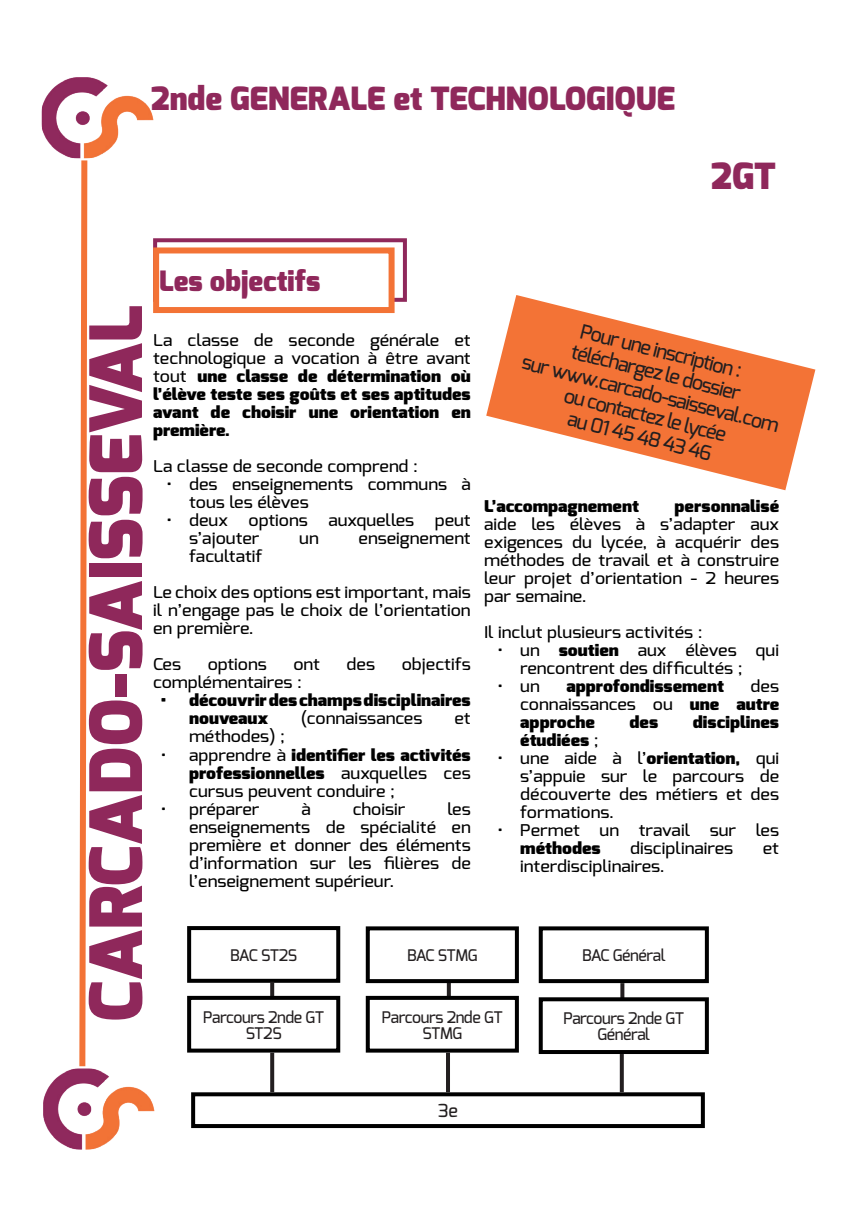
<style>
.page{position:relative;width:862px;height:1214px;background:#fff}
.page>*{position:absolute;margin:0;border:0;box-sizing:border-box;transform-origin:0 0}
.t1{font:900 72px "Exo";color:#8f285b}
.t2{font:900 36px "Exo";color:#8f285b}
.t3{font:900 32px "Exo";color:#8f285b}
.t4{font:900 28px "Exo";color:#8f285b}
.t5{font:500 20px/22px "Exo";color:#231f20;text-align:center}
.t6{font:500 18px "Exo";color:#231f20}
.t7{font:500 16.2px/18px "Exo";color:#000;text-align:justify;scale:1.11 1}
.t8{font:900 16.2px/18px "Exo";color:#000;text-align:justify;scale:1.11 1}
.t9{font:500 16px/16px "Exo";letter-spacing:-.025em;color:#231f20;text-align:center}
.s1{font-weight:500}
.s2{font-weight:900}
</style>
<div class="page">
<svg style="left:79px;top:160px;width:9px;height:906px"></svg>
<img style="left:43px;top:78px;width:110px;height:79px">
<img style="left:44px;top:1069px;width:110px;height:79px">
<div style="left:153px;top:238px;width:254px;height:64px;border:4px solid #8f285b"></div>
<div style="left:156px;top:250px;width:235px;height:60px;background:#fff"></div>
<div style="left:153px;top:247px;width:241px;height:66px;border:6px solid #f37336"></div>
<svg style="left:486px;top:295px;width:329px;height:195px;fill:#f37336"></svg>
<div style="left:191px;top:1092px;width:514px;height:35px;border:4px solid #000"></div>
<div style="left:187px;top:925px;width:153px;height:57px;border:4px solid #000"></div>
<div style="left:539px;top:926px;width:170px;height:56px;border:4px solid #000"></div>
<svg style="left:270px;top:981px;width:4px;height:14px"></svg>
<svg style="left:620px;top:982px;width:4px;height:15px"></svg>
<svg style="left:447px;top:982px;width:4px;height:13px"></svg>
<div style="left:366px;top:926px;width:153px;height:56px;border:4px solid #000"></div>
<div style="left:187px;top:995px;width:153px;height:57px;border:4px solid #000"></div>
<div style="left:366px;top:995px;width:153px;height:57px;border:4px solid #000"></div>
<div style="left:539px;top:997px;width:170px;height:56px;border:4px solid #000"></div>
<svg style="left:620px;top:1053px;width:4px;height:39px"></svg>
<hr style="left:446px;top:1052px;width:4px;height:40px;background:#231f20">
<svg style="left:270px;top:1052px;width:4px;height:40px"></svg>
<h3 class="t3" style="left:151px;top:78px;width:525px">2nde GENERALE et TECHNOLOGIQUE</h3>
<h2 class="t2" style="left:711px;top:153px;width:66px">2GT</h2>
<h1 class="t1" style="left:70px;top:1021px;width:718px;rotate:-90deg">CARCADO-SAISSEVAL</h1>
<h3 class="t4" style="left:159px;top:263px;width:163px">Les objectifs</h3>
<p class="t8" style="left:153px;top:332px;width:288px"><span class="s1">La classe de seconde générale et technologique a vocation à être avant tout</span> une classe de détermination où l’élève teste ses goûts et ses aptitudes avant de choisir une orientation en première.</p>
<p class="t7" style="left:153px;top:457px;width:240px">La classe de seconde comprend :</p>
<p class="t7" style="left:189px;top:475px;width:255px;text-indent:-23px">• des enseignements communs à tous les élèves</p>
<p class="t7" style="left:166px;top:511px;width:57px">• deux</p>
<p class="t7" style="left:249px;top:511px;width:55px">options</p>
<p class="t7" style="left:328px;top:511px;width:79px">auxquelles</p>
<p class="t7" style="left:435px;top:511px;width:34px">peut</p>
<p class="t7" style="left:189px;top:529px;width:65px">s’ajouter</p>
<p class="t7" style="left:299px;top:529px;width:19px">un</p>
<p class="t7" style="left:359px;top:529px;width:103px">enseignement</p>
<p class="t7" style="left:189px;top:547px;width:68px">facultatif</p>
<p class="t7" style="left:153px;top:583px;width:288px">Le choix des options est important, mais il n’engage pas le choix de l’orientation en première.</p>
<p class="t7" style="left:153px;top:655px;width:27px">Ces</p>
<p class="t7" style="left:208px;top:655px;width:55px">options</p>
<p class="t7" style="left:293px;top:655px;width:25px">ont</p>
<p class="t7" style="left:347px;top:655px;width:27px">des</p>
<p class="t7" style="left:402px;top:655px;width:64px">objectifs</p>
<p class="t7" style="left:153px;top:673px;width:136px">complémentaires :</p>
<p class="t8" style="left:189px;top:691px;width:255px;text-indent:-28px">• découvrir des champs disciplinaires nouveaux</p>
<p class="t7" style="left:301px;top:709px;width:111px">(connaissances</p>
<p class="t7" style="left:454px;top:709px;width:16px">et</p>
<p class="t7" style="left:189px;top:727px;width:88px">méthodes) ;</p>
<p class="t7" style="left:189px;top:745px;width:255px;text-indent:-28px">• apprendre à <span class="s2">identifier les activités professionnelles</span> auxquelles ces cursus peuvent conduire ;</p>
<p class="t7" style="left:161px;top:799px;width:90px">• préparer</p>
<p class="t7" style="left:301px;top:799px;width:10px">à</p>
<p class="t7" style="left:353px;top:799px;width:49px">choisir</p>
<p class="t7" style="left:189px;top:799px;width:255px;text-indent:258px">les enseignements de spécialité en première et donner des éléments d’information sur les filières de l’enseignement supérieur.</p>
<p class="t5" style="left:536px;top:308px;width:265px;rotate:14deg">Pour une inscription : téléchargez le dossier<br>sur www.carcado-saisseval.com ou contactez le lycée<br>au 01 45 48 43 46</p>
<p class="t8" style="left:484px;top:497px;width:141px">L’accompagnement</p>
<p class="t8" style="left:674px;top:497px;width:96px">personnalisé</p>
<p class="t7" style="left:484px;top:515px;width:267px">aide les élèves à s’adapter aux exigences du lycée, à acquérir des méthodes de travail et à construire leur projet d’orientation - 2 heures par semaine.</p>
<p class="t7" style="left:484px;top:623px;width:198px">Il inclut plusieurs activités :</p>
<p class="t7" style="left:520px;top:641px;width:235px;text-indent:-23px">• un <span class="s2">soutien</span> aux élèves qui rencontrent des difficultés ;</p>
<p class="t7" style="left:497px;top:677px;width:40px">• un</p>
<p class="t8" style="left:566px;top:677px;width:143px">approfondissement</p>
<p class="t7" style="left:520px;top:677px;width:235px;text-indent:230px">des connaissances ou <span class="s2">une autre approche</span></p>
<p class="t8" style="left:629px;top:713px;width:27px">des</p>
<p class="t8" style="left:693px;top:713px;width:79px">disciplines</p>
<p class="t8" style="left:520px;top:731px;width:72px">étudiées <span class="s1">;</span></p>
<p class="t7" style="left:520px;top:749px;width:235px;text-indent:-23px">• une aide à l’<span class="s2">orientation,</span> qui s’appuie sur le parcours de découverte des métiers et des formations.</p>
<p class="t7" style="left:497px;top:821px;width:255px">• Permet un travail sur les</p>
<p class="t8" style="left:520px;top:839px;width:74px">méthodes</p>
<p class="t7" style="left:630px;top:839px;width:94px">disciplinaires</p>
<p class="t7" style="left:763px;top:839px;width:16px">et</p>
<p class="t7" style="left:520px;top:857px;width:132px">interdisciplinaires.</p>
<p class="t9" style="left:230px;top:946px;width:68px">BAC ST2S</p>
<p class="t9" style="left:407px;top:947px;width:72px">BAC STMG</p>
<p class="t9" style="left:582px;top:947px;width:85px">BAC Général</p>
<p class="t9" style="left:203px;top:1008px;width:122px">Parcours 2nde GT<br>ST2S</p>
<p class="t9" style="left:382px;top:1008px;width:122px">Parcours 2nde GT<br>STMG</p>
<p class="t9" style="left:563px;top:1010px;width:122px">Parcours 2nde GT<br>Général</p>
<p class="t6" style="left:438px;top:1099px;width:21px">3e</p>
</div>
